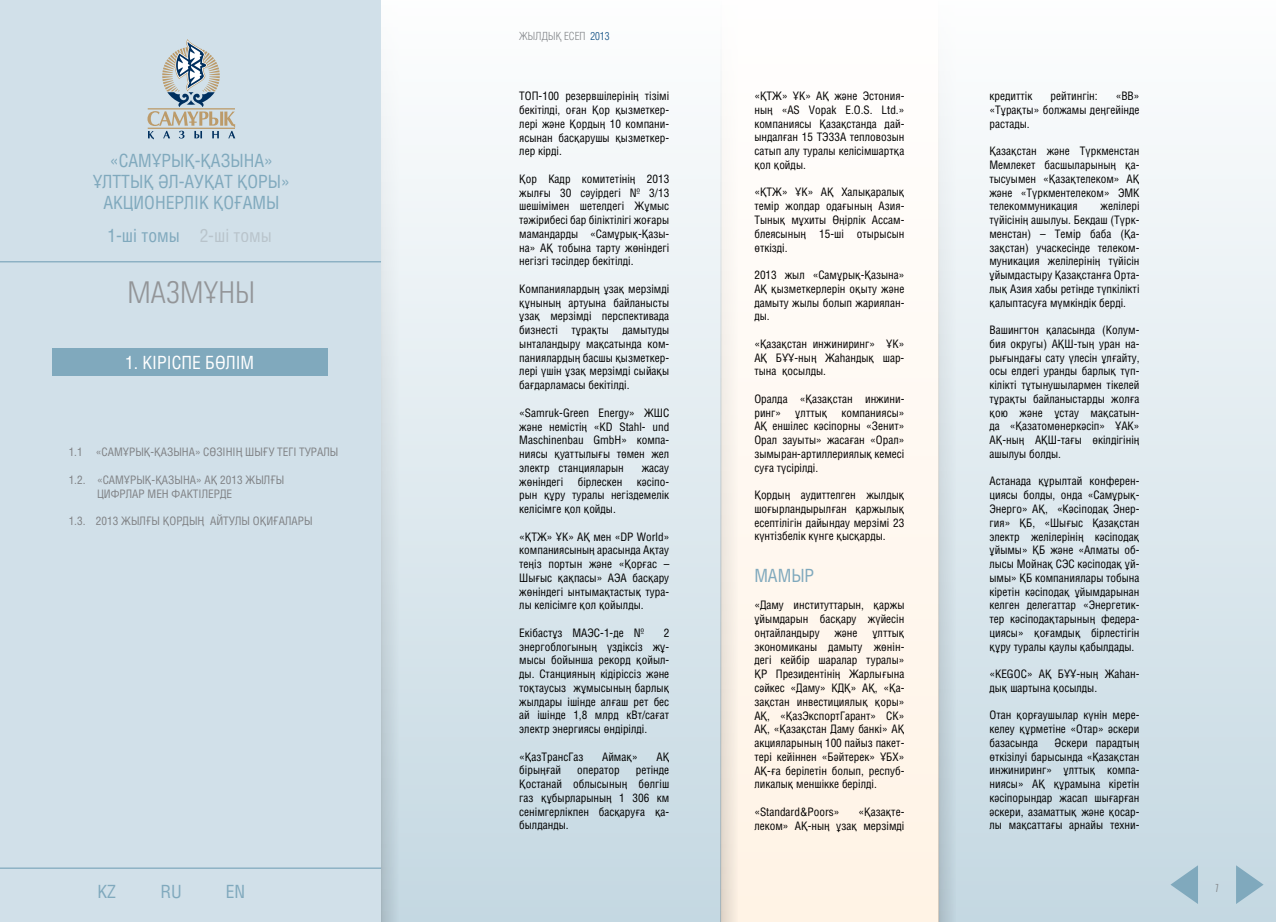
<style>
.page{position:relative;width:1276px;height:922px;background:#fff}
.page>*{position:absolute;margin:0;border:0;box-sizing:border-box;transform-origin:0 0}
.t1{font:300 condensed 30px "DS Partner";color:#939598}
.t2{font:17.5px/21px "KTT AG Letterica Condensed";color:#80a9bd;text-align:center}
.t3{font:17.5px "KTT AG Letterica Condensed";color:#fff}
.t4{font:11.25px/13.8px "KTT AG Letterica Condensed";color:#000;text-align:justify}
.t5{font:11.25px/13.5px "KTT AG Letterica Condensed";color:#808285}
.t6{font:300 condensed 11.25px "Kz Helios";color:#808285}
.t7{font:11.25px "Unicum Cond Light C";color:#808285}
.s1{color:#808285}
.s2{font-family:"Helios Cond Light C";font-weight:400;font-stretch:normal;color:#00447c}
</style>
<div class="page">
<div style="left:0;top:0;width:381px;height:921px;background:#d1e0e9"></div>
<div style="left:381px;top:0;width:340px;height:921px;background:linear-gradient(to bottom,#fdfefe,#c4d8e2)"></div>
<div style="left:938px;top:0;width:338px;height:921px;background:linear-gradient(to bottom,#fdfefe,#c4d8e2)"></div>
<div style="left:721px;top:0;width:217px;height:921px;background:#fff8f1"></div>
<div style="left:720px;top:0;width:18px;height:921px;background:linear-gradient(to bottom,#fefefe,#ece1d4)"></div>
<div style="left:938px;top:0;width:18px;height:921px;background:linear-gradient(to bottom,#fcfdfd,#b5c7d1)"></div>
<div style="left:52px;top:348px;width:275px;height:27px;background:#80a9bd"></div>
<svg style="left:147px;top:39px;width:88px;height:100px"></svg>
<hr style="left:0;top:867px;width:381px;height:1px;background:#80a9bd">
<hr style="left:0;top:261px;width:381px;height:1px;background:#80a9bd">
<svg style="left:1236px;top:865px;width:27px;height:38px"></svg>
<svg style="left:1170px;top:865px;width:28px;height:38px"></svg>
<div style="left:381px;top:0;width:17px;height:921px;background:linear-gradient(to bottom,#fcfdfd,#b4c7d1)"></div>
<h2 class="t2" style="left:93px;top:150px;width:199px">«САМҰРЫҚ-ҚАЗЫНА»<br>ҰЛТТЫҚ ӘЛ-АУҚАТ ҚОРЫ»<br>АКЦИОНЕРЛІК ҚОҒАМЫ</h2>
<h2 class="t2" style="left:107px;top:225px;width:166px">1-шi томы <span class="s1">2-шi томы</span></h2>
<h1 class="t1" style="left:127px;top:275px;width:129px">МАЗМҰНЫ</h1>
<h2 class="t3" style="left:125px;top:352px;width:131px">1. КІРІСПЕ БӨЛІМ</h2>
<p class="t5" style="left:69px;top:445px;width:271px">1.1 «САМҰРЫҚ-ҚАЗЫНА» СӨЗІНІҢ ШЫҒУ ТЕГІ ТУРАЛЫ</p>
<p class="t5" style="left:97px;top:473px;width:189px;text-indent:-28px">1.2. «САМҰРЫҚ-ҚАЗЫНА» АҚ 2013 ЖЫЛҒЫ<br>ЦИФРЛАР МЕН ФАКТІЛЕРДЕ</p>
<p class="t5" style="left:69px;top:514px;width:245px">1.3. 2013 ЖЫЛҒЫ ҚОРДЫҢ АЙТУЛЫ ОҚИҒАЛАРЫ</p>
<h2 class="t2" style="left:97px;top:881px;width:20px">KZ</h2>
<h2 class="t2" style="left:160px;top:881px;width:23px">RU</h2>
<h2 class="t2" style="left:226px;top:881px;width:21px">EN</h2>
<p class="t6" style="left:519px;top:30px;width:92px">ЖЫЛДЫҚ ЕСЕП <span class="s2">2013</span></p>
<p class="t4" style="left:519px;top:89px;width:152px">ТОП-100 резервшілерінің тізімі бекітілді, оған Қор қызметкер&shy;лері және Қордың 10 компани&shy;ясынан басқарушы қызметкер&shy;лер кірді.</p>
<p class="t4" style="left:519px;top:172px;width:152px">Қор Кадр комитетінің 2013 жылғы 30 сәуірдегі № 3/13 шешімімен шетелдегі Жұмыс тәжірибесі бар біліктілігі жоғары мамандарды «Самұрық-Қазы&shy;на» АҚ тобына тарту жөніндегі негізгі тәсілдер бекітілді.</p>
<p class="t4" style="left:519px;top:282px;width:152px">Компаниялардың ұзақ мерзімді құнының артуына байланысты ұзақ мерзімді перспективада бизнесті тұрақты дамытуды ынталандыру мақсатында ком&shy;паниялардың басшы қызметкер&shy;лері үшін ұзақ мерзімді сыйақы бағдарламасы бекітілді.</p>
<p class="t4" style="left:519px;top:405px;width:152px">«Samruk-Green Energy» ЖШС және немістің «KD Stahl- und Maschinenbau GmbH» компа&shy;ниясы қуаттылығы төмен жел электр станцияларын</p>
<p class="t4" style="left:642px;top:460px;width:29px">жасау</p>
<p class="t4" style="left:519px;top:474px;width:46px">жөніндегі</p>
<p class="t4" style="left:578px;top:474px;width:46px">бірлескен</p>
<p class="t4" style="left:519px;top:474px;width:151px;text-indent:118px">кәсіпо&shy;рын құру туралы негіздемелік келісімге қол қойды.</p>
<p class="t4" style="left:519px;top:529px;width:152px">«ҚТЖ» ҰК» АҚ мен «DP World» компаниясының арасында Ақтау теңіз портын және «Қорғас – Шығыс қақпасы» АЭА басқару жөніндегі ынтымақтастық тура&shy;лы келісімге қол қойылды.</p>
<p class="t4" style="left:519px;top:625px;width:126px">Екібастұз МАЭС-1-де №</p>
<p class="t4" style="left:519px;top:625px;width:152px;text-indent:144px">2 энергоблогының үздіксіз жұ&shy;мысы бойынша рекорд қойыл&shy;ды. Станцияның кідіріссіз және тоқтаусыз жұмысының барлық жылдары ішінде алғаш рет бес ай ішінде 1,8 млрд кВт/сағат электр энергиясы өндірілді.</p>
<p class="t4" style="left:519px;top:749px;width:66px">«ҚазТрансГаз</p>
<p class="t4" style="left:602px;top:749px;width:37px">Аймақ»</p>
<p class="t4" style="left:656px;top:749px;width:14px">АҚ</p>
<p class="t4" style="left:519px;top:763px;width:43px">бірыңғай</p>
<p class="t4" style="left:577px;top:763px;width:44px">оператор</p>
<p class="t4" style="left:519px;top:763px;width:152px;text-indent:116px">ретінде Қостанай облысының бөлгіш газ құбырларының 1 306 км сенімгерлікпен басқаруға қа&shy;былданды.</p>
<p class="t4" style="left:754px;top:89px;width:152px">«ҚТЖ» ҰК» АҚ және Эстония&shy;ның «AS Vopak E.O.S. Ltd.» компаниясы Қазақстанда дай&shy;ындалған 15 ТЭ33А тепловозын сатып алу туралы келісімшартқа қол қойды.</p>
<p class="t4" style="left:754px;top:185px;width:152px">«ҚТЖ» ҰК» АҚ Халықаралық темір жолдар одағының Азия-Тынық мұхиты Өңірлік Ассам&shy;блеясының 15-ші отырысын өткізді.</p>
<p class="t4" style="left:754px;top:268px;width:152px">2013 жыл «Самұрық-Қазына» АҚ қызметкерлерін оқыту және дамыту жылы болып жариялан&shy;ды.</p>
<p class="t4" style="left:754px;top:336px;width:151px">«Қазақстан инжиниринг» ҰК» АҚ БҰҰ-ның Жаһандық шар&shy;тына қосылды.</p>
<p class="t4" style="left:754px;top:391px;width:152px">Оралда «Қазақстан инжини&shy;ринг»</p>
<p class="t4" style="left:754px;top:405px;width:152px;text-indent:87px">компаниясы» АҚ еншілес кәсіпорны «Зенит» Орал зауыты» жасаған «Орал» зымыран-артиллериялық кемесі суға түсірілді.</p>
<p class="t4" style="left:754px;top:488px;width:152px">Қордың аудиттелген жылдық шоғырландырылған қаржылық есептілігін дайындау мерзімі 23 күнтізбелік күнге қысқарды.</p>
<h2 class="t2" style="left:754px;top:564px;width:61px">МАМЫР</h2>
<p class="t4" style="left:754px;top:598px;width:152px">«Даму институттарын, қаржы ұйымдарын басқару жүйесін оңтайландыру</p>
<p class="t4" style="left:795px;top:405px;width:34px">ұлттық</p>
<p class="t4" style="left:834px;top:625px;width:25px">және</p>
<p class="t4" style="left:754px;top:625px;width:152px;text-indent:118px">ұлттық экономиканы дамыту жөнін&shy;дегі кейбір шаралар туралы» ҚР Президентінің Жарлығына сәйкес «Даму» КДҚ» АҚ, «Қа&shy;зақстан инвестициялық қоры» АҚ, «ҚазЭкспортГарант» СК» АҚ, «Қазақстан Даму банкі» АҚ акцияларының 100 пайыз пакет&shy;тері кейіннен «Бәйтерек» ҰБХ» АҚ-ға берілетін болып, респуб&shy;ликалық меншікке берілді.</p>
<p class="t4" style="left:754px;top:804px;width:86px">«Standard&amp;Poors»</p>
<p class="t4" style="left:754px;top:804px;width:152px;text-align:right">«Қазақте-<br>леком» АҚ-ның ұзақ мерзімді</p>
<p class="t4" style="left:989px;top:89px;width:44px">кредиттік</p>
<p class="t4" style="left:1050px;top:89px;width:49px">рейтингін:</p>
<p class="t4" style="left:989px;top:89px;width:152px;text-indent:126px">«ВВ» «Тұрақты» болжамы деңгейінде растады.</p>
<p class="t4" style="left:989px;top:144px;width:152px">Қазақстан және Түркменстан Мемлекет басшыларының қа&shy;тысуымен «Қазақтелеком» АҚ және «Түркментелеком» ЭМК телекоммуникация</p>
<p class="t4" style="left:989px;top:199px;width:152px;text-indent:111px">желілері түйісінің ашылуы. Бекдаш (Түрк&shy;менстан) – Темір баба (Қа&shy;зақстан) учаскесінде телеком&shy;муникация желілерінің түйісін ұйымдастыру Қазақстанға Орта&shy;лық Азия хабы ретінде түпкілікті қалыптасуға мүмкіндік берді.</p>
<p class="t4" style="left:989px;top:323px;width:152px">Вашингтон қаласында (Колум&shy;бия округы) АҚШ-тың уран на&shy;рығындағы сату үлесін ұлғайту, осы елдегі уранды барлық түп&shy;кілікті тұтынушылармен тікелей тұрақты байланыстарды жолға қою және ұстау мақсатын&shy;да «Қазатомөнеркәсіп» ҰАК» АҚ-ның АҚШ-тағы өкілдігінің ашылуы болды.</p>
<p class="t4" style="left:989px;top:474px;width:152px">Астанада құрылтай конферен&shy;циясы болды, онда «Самұрық-Энерго» АҚ, «Кәсіподақ Энер&shy;гия» ҚБ, «Шығыс Қазақстан электр желілерінің кәсіподақ ұйымы» ҚБ және «Алматы об&shy;лысы Мойнақ СЭС кәсіподақ ұй&shy;ымы» ҚБ компаниялары тобына кіретін кәсіподақ ұйымдарынан келген делегаттар «Энергетик&shy;тер кәсіподақтарының федера&shy;циясы» қоғамдық бірлестігін құру туралы қаулы қабылдады.</p>
<p class="t4" style="left:989px;top:667px;width:151px">«KEGOC» АҚ БҰҰ-ның Жаһан&shy;дық шартына қосылды.</p>
<p class="t4" style="left:989px;top:708px;width:152px">Отан қорғаушылар күнін мере&shy;келеу құрметіне «Отар» әскери базасында</p>
<p class="t4" style="left:989px;top:735px;width:152px;text-indent:65px">Әскери парадтың өткізілуі барысында «Қазақстан инжиниринг» ұлттық компа&shy;ниясы» АҚ құрамына кіретін кәсіпорындар жасап шығарған әскери, азаматтық және қосар&shy;лы мақсаттағы арнайы техни-</p>
<p class="t7" style="left:1215px;top:881px;width:5px">7</p>
</div>
